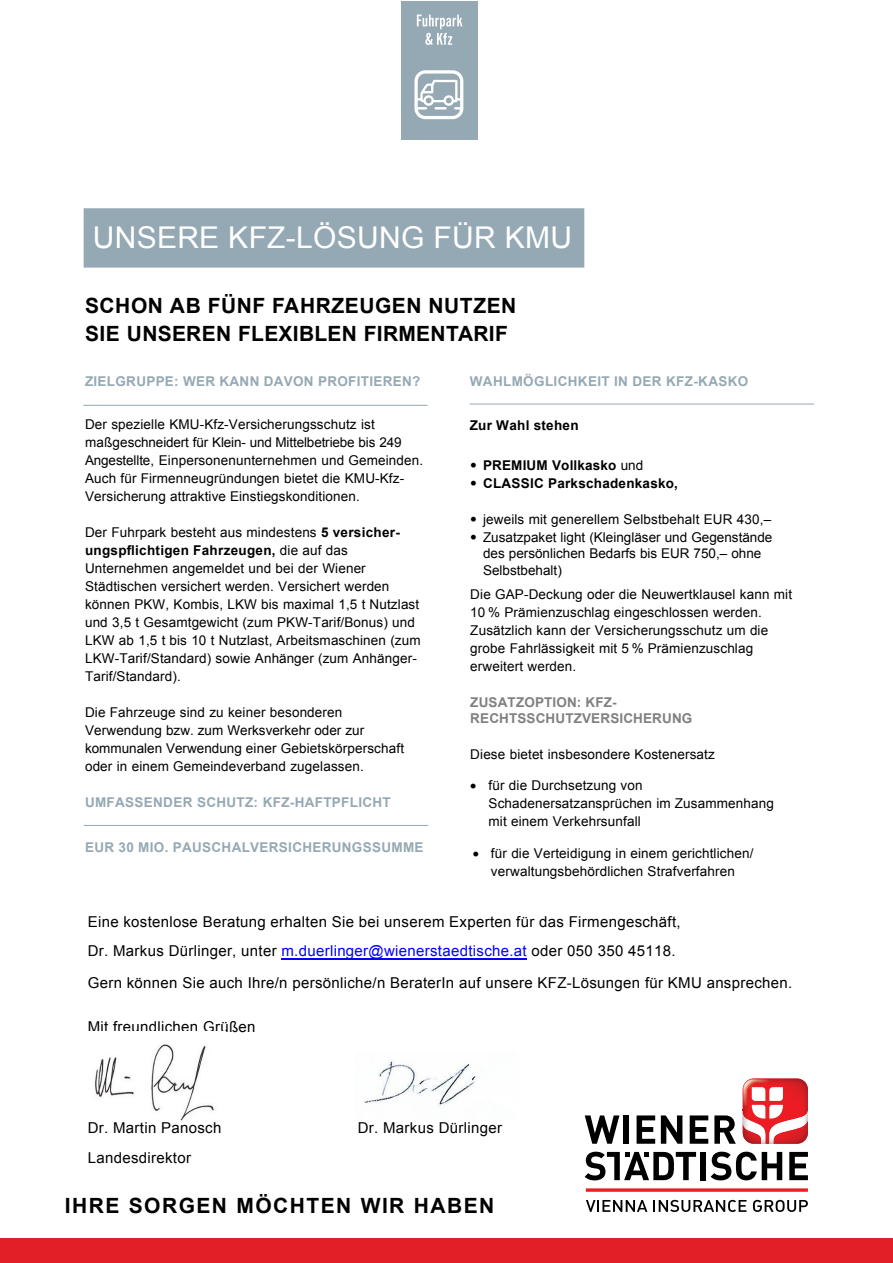
<style>
.page{position:relative;width:893px;height:1263px;background:#fff}
.page>*{position:absolute;margin:0;border:0;box-sizing:border-box;transform-origin:0 0}
.t1{font:30px "Arial";letter-spacing:.01em;color:#fff}
.t2{font:700 21px/28px "Arial";letter-spacing:.025em;color:#000}
.t3{font:700 21px "Arial";letter-spacing:.07em;color:#000}
.t4{font:15px/29.8px "Arial";letter-spacing:.02em;color:#000}
.t5{font:13.5px/18px "Arial";letter-spacing:.01em;color:#000}
.t6{font:700 13.5px "Arial";letter-spacing:.025em;color:#95a9b4}
.t7{font:700 13.5px "Arial";letter-spacing:.02em;color:#000}
.t8{font:700 13.5px/16.2px "Arial";letter-spacing:.01em;color:#808080}
.s1{font-weight:700}
.s2{font-family:"Trade Gothic Next LT Pro";font-weight:300}
.s3{font-weight:400}
.s4{color:#00f}
</style>
<div class="page">
<svg style="left:585px;top:1152px;width:111px;height:28px"></svg>
<div style="left:700px;top:1152px;width:6px;height:28px;background:#000"></div>
<svg style="left:711px;top:1152px;width:71px;height:28px"></svg>
<svg style="left:789px;top:1152px;width:19px;height:28px"></svg>
<div style="left:624px;top:1115px;width:5px;height:29px;background:#000"></div>
<svg style="left:714px;top:1115px;width:22px;height:29px"></svg>
<svg style="left:585px;top:1115px;width:34px;height:29px"></svg>
<svg style="left:637px;top:1115px;width:18px;height:29px"></svg>
<svg style="left:661px;top:1115px;width:21px;height:29px"></svg>
<svg style="left:690px;top:1115px;width:18px;height:29px"></svg>
<svg style="left:586px;top:1188px;width:222px;height:4px"></svg>
<svg style="left:586px;top:1200px;width:61px;height:12px"></svg>
<svg style="left:653px;top:1200px;width:93px;height:12px"></svg>
<svg style="left:753px;top:1200px;width:55px;height:12px"></svg>
<svg style="left:743px;top:1078px;width:65px;height:66px"></svg>
<div style="left:401px;top:1px;width:76px;height:138px;background:#95a9b4"></div>
<svg style="left:414px;top:70px;width:49px;height:49px"></svg>
<svg style="left:417px;top:15px;width:45px;height:30px"></svg>
<div style="left:0;top:1238px;width:893px;height:25px;background:#e21f26"></div>
<div style="left:84px;top:211px;width:500px;height:54px;background:#95a9b4"></div>
<hr style="left:83px;top:405px;width:345px;height:1px;background:#95a9b4">
<hr style="left:84px;top:825px;width:344px;height:1px;background:#95a9b4">
<hr style="left:470px;top:404px;width:344px;height:1px;background:#95a9b4">
<hr style="left:281px;top:958px;width:246px;height:2px;background:#00f">
<img style="left:95px;top:1044px;width:119px;height:76px">
<img style="left:364px;top:1060px;width:112px;height:47px">
<h1 class="t1" style="left:93px;top:217px;width:481px">UNSERE KFZ-LÖSUNG FÜR KMU</h1>
<h2 class="t2" style="left:85px;top:292px;width:433px">SCHON AB FÜNF FAHRZEUGEN NUTZEN<br>SIE UNSEREN FLEXIBLEN FIRMENTARIF</h2>
<p class="t6" style="left:85px;top:372px;width:337px">ZIELGRUPPE: WER KANN DAVON PROFITIEREN?</p>
<p class="t5" style="left:85px;top:416px;width:340px">Der spezielle KMU-Kfz-Versicherungsschutz ist maßgeschneidert für Klein- und Mittelbetriebe bis 249<br>Angestellte, Einpersonenunternehmen und Gemeinden.<br>Auch für Firmenneugründungen bietet die KMU-Kfz-Versicherung attraktive Einstiegskonditionen.</p>
<p class="t5" style="left:85px;top:524px;width:337px">Der Fuhrpark besteht aus mindestens <span class="s1">5 versicher&shy;ungspflichtigen Fahrzeugen,</span> die auf das Unternehmen angemeldet und bei der Wiener Städtischen versichert werden. Versichert werden können PKW, Kombis, LKW bis maximal 1,5 t Nutzlast und 3,5 t Gesamtgewicht (zum PKW-Tarif/Bonus) und LKW ab 1,5 t bis 10 t Nutzlast, Arbeitsmaschinen (zum LKW-Tarif/Standard) sowie Anhänger (zum Anhänger-Tarif/Standard).</p>
<p class="t5" style="left:85px;top:703px;width:321px">Die Fahrzeuge sind zu keiner besonderen Verwendung bzw. zum Werksverkehr oder zur kommunalen Verwendung einer Gebietskörperschaft oder in einem Gemeindeverband zugelassen.</p>
<p class="t6" style="left:85px;top:793px;width:307px">UMFASSENDER SCHUTZ: KFZ-HAFTPFLICHT</p>
<p class="t6" style="left:85px;top:838px;width:340px">EUR 30 MIO. PAUSCHALVERSICHERUNGSSUMME</p>
<p class="t6" style="left:470px;top:372px;width:280px">WAHLMÖGLICHKEIT IN DER KFZ-KASKO</p>
<p class="t7" style="left:470px;top:416px;width:110px">Zur Wahl stehen</p>
<p class="t7" style="left:470px;top:456px;width:174px"><span class="s2">•</span> PREMIUM Vollkasko <span class="s3">und</span></p>
<p class="t7" style="left:470px;top:474px;width:209px"><span class="s2">•</span> CLASSIC Parkschadenkasko,</p>
<p class="t5" style="left:470px;top:510px;width:302px"><span class="s2">•</span> jeweils mit generellem Selbstbehalt EUR 430,–</p>
<p class="t5" style="left:483px;top:529px;width:291px;line-height:16.5px;text-indent:-13px"><span class="s2">•</span> Zusatzpaket light (Kleingläser und Gegenstände des persönlichen Bedarfs bis EUR 750,– ohne<br>Selbstbehalt)</p>
<p class="t5" style="left:470px;top:585px;width:323px">Die GAP-Deckung oder die Neuwertklausel kann mit 10 % Prämienzuschlag eingeschlossen werden.<br>Zusätzlich kann der Versicherungsschutz um die grobe Fahrlässigkeit mit 5 % Prämienzuschlag erweitert werden.</p>
<p class="t8" style="left:470px;top:694px;width:224px">ZUSATZOPTION: KFZ-<br>RECHTSSCHUTZVERSICHERUNG</p>
<p class="t5" style="left:470px;top:745px;width:246px">Diese bietet insbesondere Kostenersatz</p>
<p class="t5" style="left:489px;top:776px;width:287px;text-indent:-18px">• für die Durchsetzung von<br>Schadenersatzansprüchen im Zusammenhang mit einem Verkehrsunfall</p>
<p class="t5" style="left:473px;top:844px;width:282px;text-align:center">• für die Verteidigung in einem gerichtlichen/ verwaltungsbehördlichen Strafverfahren</p>
<p class="t4" style="left:88px;top:906px;width:594px">Eine kostenlose Beratung erhalten Sie bei unserem Experten für das Firmengeschäft,<br>Dr. Markus Dürlinger, unter <span class="s4">m.duerlinger@wienerstaedtische.at</span> oder 050 350 45118.</p>
<p class="t4" style="left:88px;top:968px;width:706px">Gern können Sie auch Ihre/n persönliche/n BeraterIn auf unsere KFZ-Lösungen für KMU ansprechen.</p>
<p class="t4" style="left:88px;top:1011px;width:169px">Mit freundlichen Grüßen</p>
<p class="t4" style="left:88px;top:1113px;width:135px">Dr. Martin Panosch</p>
<p class="t4" style="left:358px;top:1113px;width:146px">Dr. Markus Dürlinger</p>
<p class="t4" style="left:88px;top:1143px;width:105px">Landesdirektor</p>
<h2 class="t3" style="left:65px;top:1191px;width:431px">IHRE SORGEN MÖCHTEN WIR HABEN</h2>
</div>
